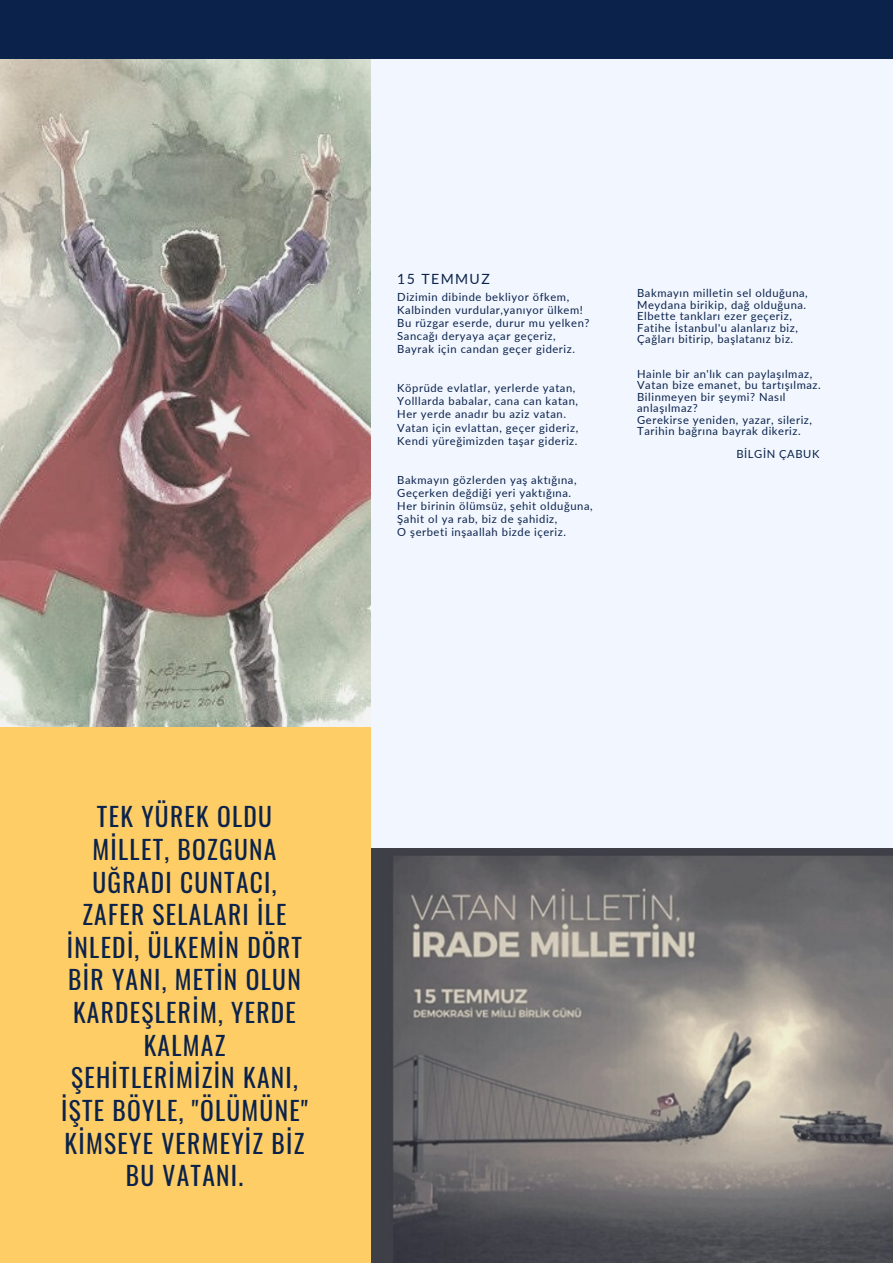
<style>
.page{position:relative;width:893px;height:1264px;background:#fff}
.page>*{position:absolute;margin:0;border:0;box-sizing:border-box;transform-origin:0 0}
.t1{font:25.5px/32.5px "Oswald";letter-spacing:.05em;color:#0b224b;text-align:center}
.t2{font:14.1px "Lato";letter-spacing:.1em;color:#0b224b}
.t3{font:11.25px/13px "Lato";letter-spacing:.05em;color:#0b224b}
</style>
<div class="page">
<div style="left:0;top:0;width:892px;height:1262px;background:#f2f7ff"></div>
<img style="left:370px;top:848px;width:522px;height:414px">
<img style="left:0;top:58px;width:370px;height:669px">
<div style="left:0;top:727px;width:370px;height:535px;background:#fecd65"></div>
<div style="left:0;top:0;width:892px;height:58px;background:#0b224b"></div>
<p class="t2" style="left:397px;top:270px;width:94px">15 TEMMUZ</p>
<p class="t3" style="left:397px;top:290px;width:194px">Dizimin dibinde bekliyor öfkem, Kalbinden vurdular,yanıyor ülkem!<br>Bu rüzgar eserde, durur mu yelken?<br>Sancağı deryaya açar geçeriz, Bayrak için candan geçer gideriz.</p>
<p class="t3" style="left:397px;top:381px;width:182px">Köprüde evlatlar, yerlerde yatan, Yolllarda babalar, cana can katan, Her yerde anadır bu aziz vatan.<br>Vatan için evlattan, geçer gideriz, Kendi yüreğimizden taşar gideriz.</p>
<p class="t3" style="left:397px;top:473px;width:197px">Bakmayın gözlerden yaş aktığına, Geçerken değdiği yeri yaktığına.<br>Her birinin ölümsüz, şehit olduğuna, Şahit ol ya rab, biz de şahidiz,<br>O şerbeti inşaallah bizde içeriz.</p>
<p class="t3" style="left:637px;top:287px;width:172px;line-height:11.6px">Bakmayın milletin sel olduğuna, Meydana birikip, dağ olduğuna.<br>Elbette tankları ezer geçeriz, Fatihe İstanbul'u alanlarız biz, Çağları bitirip, başlatanız biz.</p>
<p class="t3" style="left:637px;top:367px;width:185px;line-height:11.6px">Hainle bir an'lık can paylaşılmaz,<br>Vatan bize emanet, bu tartışılmaz.<br>Bilinmeyen bir şeymi? Nasıl anlaşılmaz?<br>Gerekirse yeniden, yazar, sileriz,<br>Tarihin bağrına bayrak dikeriz.</p>
<p class="t3" style="left:736px;top:447px;width:84px">BİLGİN ÇABUK</p>
<h1 class="t1" style="left:61px;top:799px;width:248px">TEK YÜREK OLDU<br>MİLLET, BOZGUNA<br>UĞRADI CUNTACI,<br>ZAFER SELALARI İLE<br>İNLEDİ, ÜLKEMİN DÖRT<br>BİR YANI, METİN OLUN<br>KARDEŞLERİM, YERDE<br>KALMAZ<br>ŞEHİTLERİMİZİN KANI,<br>İŞTE BÖYLE, "ÖLÜMÜNE"<br>KİMSEYE VERMEYİZ BİZ<br>BU VATANI.</h1>
</div>
